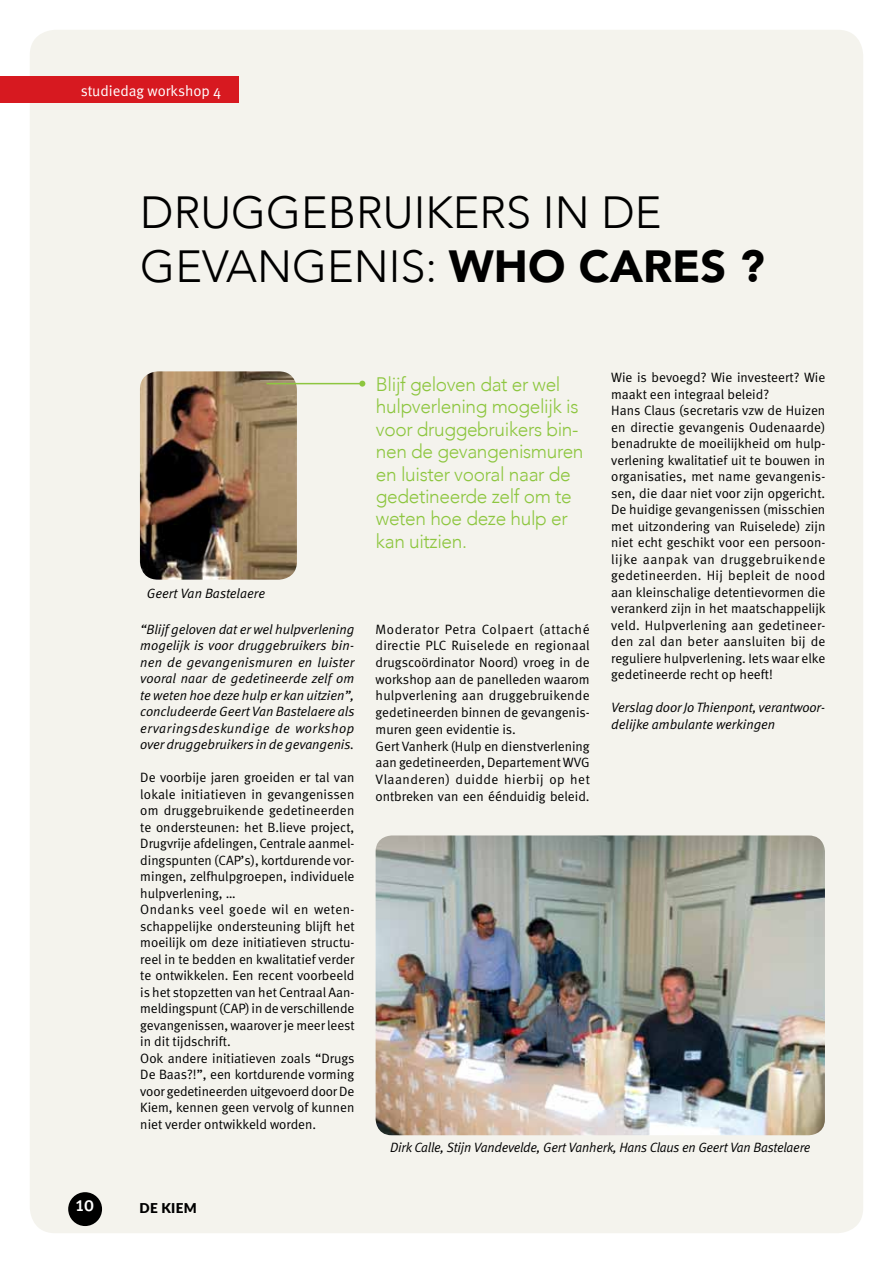
<style>
.page{position:relative;width:893px;height:1263px;background:#fff}
.page>*{position:absolute;margin:0;border:0;box-sizing:border-box;transform-origin:0 0}
.t1{font:300 45px/54px "Avenir";color:#000}
.t2{font:500 21px "Meta Cond";color:#fff}
.t3{font:300 19.5px/22.4px "Avenir";letter-spacing:-.02em;color:#8dc63f}
.t4{font:15px "Meta Normal";color:#fff}
.t5{font:13.5px/16.5px "Meta Normal";color:#000}
.t6{font:italic 13.5px/16.5px "Meta Normal";letter-spacing:-.005em;color:#000;text-align:justify}
.t7{font:900 13.5px "Lato";letter-spacing:.02em;color:#000}
.s1{font-weight:900}
</style>
<div class="page">
<div style="left:30px;top:30px;width:833px;height:1203px;background:#f4f3ed;border-radius:26px"></div>
<div style="left:0;top:77px;width:238px;height:26px;background:#d71920"></div>
<img style="left:140px;top:371px;width:157px;height:209px">
<img style="left:376px;top:835px;width:449px;height:300px">
<hr style="left:266px;top:383px;width:96px;height:1px;background:#8dc63f">
<svg style="left:359px;top:381px;width:6px;height:6px"></svg>
<div style="left:68px;top:1192px;width:34px;height:34px;background:#000;border-radius:50%"></div>
<p class="t4" style="left:81px;top:82px;width:142px">studiedag workshop 4</p>
<h1 class="t1" style="left:140px;top:185px;width:626px">DRUGGEBRUIKERS IN DE<br>GEVANGENIS: <span class="s1">WHO CARES ?</span></h1>
<p class="t6" style="left:147px;top:584px;width:120px">Geert Van Bastelaere</p>
<p class="t6" style="left:140px;top:621px;width:216px">“Blijf geloven dat er wel hulpverlening mogelijk is voor druggebruikers bin&shy;nen de gevangenismuren en luister vooral naar de gedetineerde zelf om te weten hoe deze hulp er kan uitzien”, concludeerde Geert Van Bastelaere als ervaringsdeskundige de workshop over druggebruikers in de gevangenis.</p>
<p class="t5" style="left:140px;top:769px;width:216px">De voorbije jaren groeiden er tal van lokale initiatieven in gevangenissen om druggebruikende gedetineerden te ondersteunen: het B.lieve project, Drugvrije afdelingen, Centrale aanmel&shy;dingspunten (CAP’s), kortdurende vor&shy;mingen, zelfhulpgroepen, individuele hulpverlening, …<br>Ondanks veel goede wil en weten&shy;schappelijke ondersteuning blijft het moeilijk om deze initiatieven structu&shy;reel in te bedden en kwalitatief verder te ontwikkelen. Een recent voorbeeld is het stopzetten van het Centraal Aan&shy;meldingspunt (CAP) in de verschillende gevangenissen, waarover je meer leest in dit tijdschrift.<br>Ook andere initiatieven zoals “Drugs De Baas?!”, een kortdurende vorming voor gedetineerden uitgevoerd door De Kiem, kennen geen vervolg of kunnen niet verder ontwikkeld worden.</p>
<h2 class="t2" style="left:76px;top:1192px;width:20px">10</h2>
<p class="t7" style="left:140px;top:1198px;width:59px">DE KIEM</p>
<h3 class="t3" style="left:376px;top:373px;width:209px">Blijf geloven dat er wel hulpverlening mogelijk is voor druggebruikers bin&shy;nen de gevangenismuren en luister vooral naar de gedetineerde zelf om te weten hoe deze hulp er kan uitzien.</h3>
<p class="t5" style="left:611px;top:369px;width:216px">Wie is bevoegd? Wie investeert? Wie maakt een integraal beleid?<br>Hans Claus (secretaris vzw de Huizen en directie gevangenis Oudenaarde) benadrukte de moeilijkheid om hulp&shy;verlening kwalitatief uit te bouwen in organisaties, met name gevangenis&shy;sen, die daar niet voor zijn opgericht.<br>De huidige gevangenissen (misschien met uitzondering van Ruiselede) zijn niet echt geschikt voor een persoon&shy;lijke aanpak van druggebruikende gedetineerden. Hij bepleit de nood aan kleinschalige detentievormen die verankerd zijn in het maatschappelijk veld. Hulpverlening aan gedetineer&shy;den zal dan beter aansluiten bij de reguliere hulpverlening. Iets waar elke gedetineerde recht op heeft!</p>
<p class="t6" style="left:611px;top:699px;width:216px">Verslag door Jo Thienpont, verantwoor&shy;delijke ambulante werkingen</p>
<p class="t5" style="left:376px;top:620px;width:216px">Moderator Petra Colpaert (attaché directie PLC Ruiselede en regionaal drugscoördinator Noord) vroeg in de workshop aan de panelleden waarom hulpverlening aan druggebruikende gedetineerden binnen de gevangenis&shy;muren geen evidentie is.<br>Gert Vanherk (Hulp en dienstverlening aan gedetineerden, Departement WVG Vlaanderen) duidde hierbij op het ontbreken van een éénduidig beleid.</p>
<p class="t6" style="left:390px;top:1139px;width:422px">Dirk Calle, Stijn Vandevelde, Gert Vanherk, Hans Claus en Geert Van Bastelaere</p>
</div>
